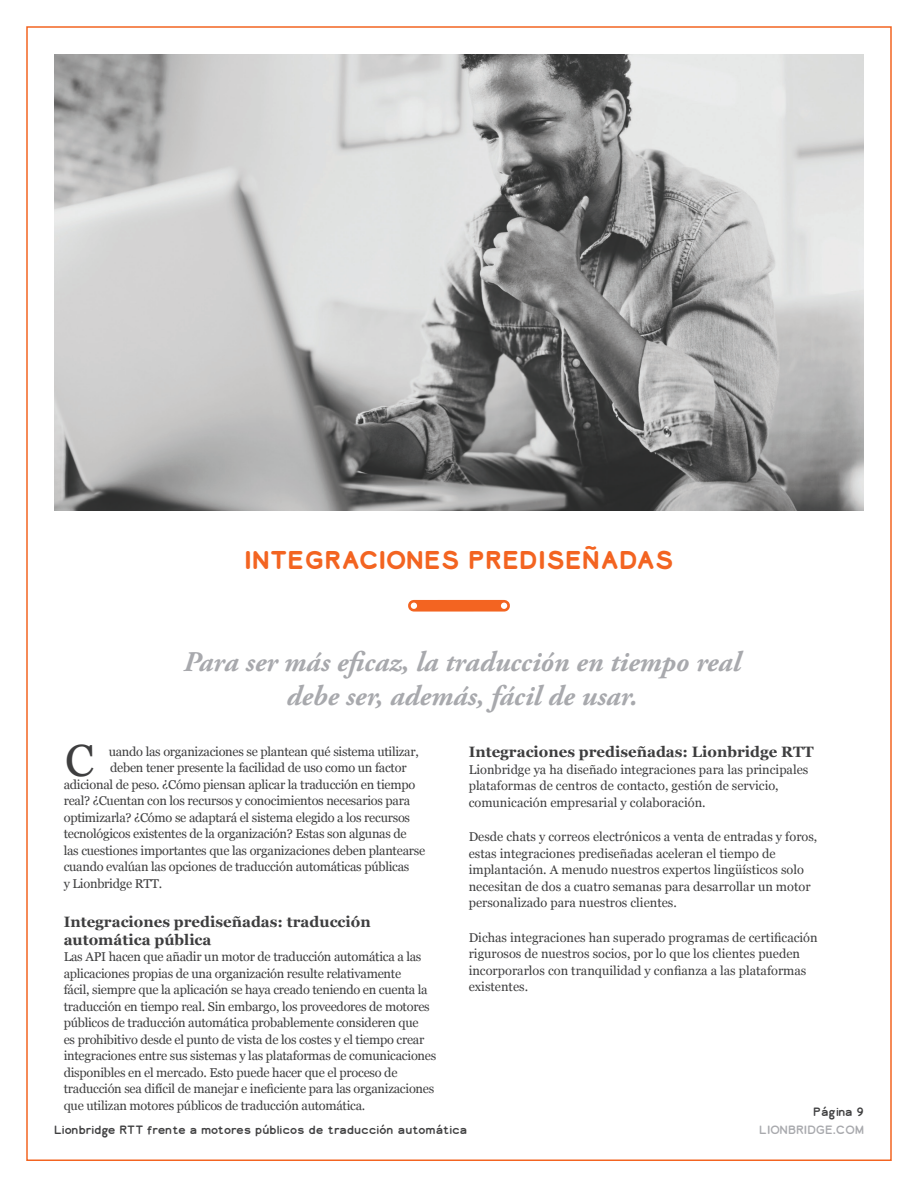
<style>
.page{position:relative;width:918px;height:1188px;background:#fff}
.page>*{position:absolute;margin:0;border:0;box-sizing:border-box;transform-origin:0 0}
.Lion_Body{font:45px "Georgia";color:#3e3e3f}
.Lion_Main_Title{font:italic 700 28.5px/34.5px "Adobe Garamond Pro";color:#a8a9ad;text-align:center}
.Lion_Main_Title-2{font:700 24px "Lionbridge Sans";color:#f36421}
.t1{font:700 15px/18px "Georgia";color:#3e3e3f}
.t2{font:12.75px/16.5px "Georgia";letter-spacing:-.02em;color:#3e3e3f}
.t3{font:12.75px/16.5px "Georgia";color:#3e3e3f}
.Lion_Intro{font:11.25px "Lionbridge Sans";color:#3e3e3f}
.Lion_Intro-2{font:11.25px "Lionbridge Sans";color:#a8a9ad}
</style>
<div class="page">
<img style="left:54px;top:54px;width:810px;height:457px">
<svg style="left:408px;top:600px;width:102px;height:12px"></svg>
<p class="Lion_Main_Title-2" style="left:244px;top:543px;width:431px">INTEGRACIONES PREDISEÑADAS</p>
<p class="Lion_Main_Title" style="left:183px;top:645px;width:559px">Para ser más eficaz, la traducción en tiempo real debe ser, además, fácil de usar.</p>
<p class="Lion_Body" style="left:65px;top:728px;width:30px">C</p>
<p class="t2" style="left:109px;top:742px;width:312px">uando las organizaciones se plantean qué sistema utilizar,</p>
<p class="t1" style="left:469px;top:742px;width:346px">Integraciones prediseñadas: Lionbridge RTT</p>
<p class="t3" style="left:469px;top:761px;width:341px">Lionbridge ya ha diseñado integraciones para las principales plataformas de centros de contacto, gestión de servicio, comunicación empresarial y colaboración.</p>
<p class="t3" style="left:469px;top:828px;width:350px">Desde chats y correos electrónicos a venta de entradas y foros, estas integraciones prediseñadas aceleran el tiempo de implantación. A menudo nuestros expertos lingüísticos solo necesitan de dos a cuatro semanas para desarrollar un motor personalizado para nuestros clientes.</p>
<p class="t3" style="left:469px;top:929px;width:350px">Dichas integraciones han superado programas de certificación rigurosos de nuestros socios, por lo que los clientes pueden incorporarlos con tranquilidad y confianza a las plataformas existentes.</p>
<p class="t2" style="left:110px;top:759px;width:298px">deben tener presente la facilidad de uso como un factor</p>
<p class="t2" style="left:64px;top:775px;width:353px">adicional de peso. ¿Cómo piensan aplicar la traducción en tiempo</p>
<p class="t2" style="left:64px;top:792px;width:348px">real? ¿Cuentan con los recursos y conocimientos necesarios para</p>
<p class="t2" style="left:64px;top:808px;width:348px">optimizarla? ¿Cómo se adaptará el sistema elegido a los recursos</p>
<p class="t2" style="left:64px;top:825px;width:345px">tecnológicos existentes de la organización? Estas son algunas de</p>
<p class="t2" style="left:64px;top:841px;width:363px">las cuestiones importantes que las organizaciones deben plantearse</p>
<p class="t2" style="left:64px;top:858px;width:347px">cuando evalúan las opciones de traducción automáticas públicas</p>
<p class="t2" style="left:64px;top:874px;width:100px">y Lionbridge RTT.</p>
<p class="t1" style="left:64px;top:912px;width:309px">Integraciones prediseñadas: traducción automática pública</p>
<p class="t2" style="left:64px;top:948px;width:374px">Las API hacen que añadir un motor de traducción automática a las aplicaciones propias de una organización resulte relativamente<br>fácil, siempre que la aplicación se haya creado teniendo en cuenta la traducción en tiempo real. Sin embargo, los proveedores de motores públicos de traducción automática probablemente consideren que<br>es prohibitivo desde el punto de vista de los costes y el tiempo crear integraciones entre sus sistemas y las plataformas de comunicaciones disponibles en el mercado. Esto puede hacer que el proceso de traducción sea difícil de manejar e ineficiente para las organizaciones que utilizan motores públicos de traducción automática.</p>
<p class="Lion_Intro" style="left:813px;top:1104px;width:52px">Página 9</p>
<p class="Lion_Intro-2" style="left:759px;top:1122px;width:106px">LIONBRIDGE.COM</p>
<p class="Lion_Intro" style="left:54px;top:1122px;width:415px">Lionbridge RTT frente a motores públicos de traducción automática</p>
</div>
